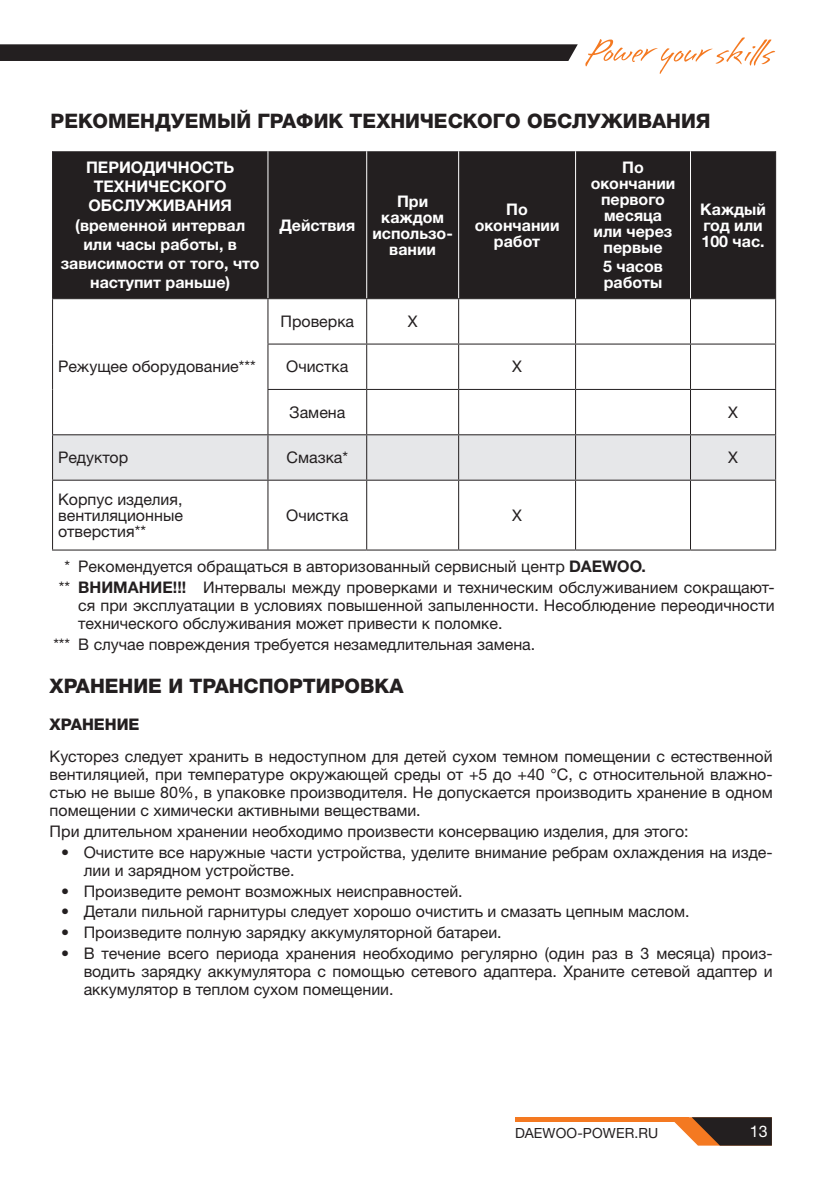
<style>
.page{position:relative;width:840px;height:1191px;background:#fff}
.page>*{position:absolute;margin:0;border:0;box-sizing:border-box;transform-origin:0 0}
.Заголовок{font:800 20px "Helvetica Neue LTW1 G";color:#231f20}
.Основной_текст{font:16px/18px "Helvetica Neue LTW1 G";color:#231f20;text-align:justify}
.Основной_текст-2{font:700 16px/16px "Helvetica Neue LTW1 G";color:#fff;text-align:center}
.Подзаголовок{font:800 16px "Helvetica Neue LTW1 G";color:#231f20}
.t1{font:16px "Helvetica Neue LTW1 G";color:#fff}
.t2{font:14px "Helvetica Neue LTW1 G";letter-spacing:.01em;color:#231f20}
.s1{font-weight:700}
</style>
<div class="page">
<svg style="left:674px;top:1117px;width:97px;height:28px;background:#654937"></svg>
<div style="left:0;top:44px;width:577px;height:17px;background:#231f20"></div>
<svg style="left:585px;top:37px;width:189px;height:37px"></svg>
<div style="left:514px;top:1117px;width:174px;height:5px;background:#f47921"></div>
<div style="left:53px;top:151px;width:721px;height:147px;background:#231f20"></div>
<svg style="left:53px;top:299px;width:721px;height:250px"></svg>
<div style="left:53px;top:435px;width:721px;height:45px;background:#e6e7e9"></div>
<hr style="left:267px;top:151px;width:1px;height:147px;background:#fff">
<hr style="left:366px;top:151px;width:1px;height:147px;background:#fff">
<hr style="left:458px;top:151px;width:1px;height:147px;background:#fff">
<hr style="left:268px;top:298px;width:98px;height:1px;background:#231f20">
<hr style="left:267px;top:343px;width:99px;height:1px;background:#231f20">
<hr style="left:366px;top:343px;width:92px;height:1px;background:#231f20">
<hr style="left:366px;top:344px;width:1px;height:45px;background:#231f20">
<hr style="left:458px;top:343px;width:117px;height:1px;background:#231f20">
<hr style="left:458px;top:344px;width:1px;height:45px;background:#231f20">
<hr style="left:575px;top:343px;width:115px;height:1px;background:#231f20">
<hr style="left:574px;top:344px;width:1px;height:45px;background:#231f20">
<hr style="left:690px;top:343px;width:85px;height:1px;background:#231f20">
<hr style="left:689px;top:344px;width:1px;height:45px;background:#231f20">
<hr style="left:774px;top:344px;width:1px;height:45px;background:#231f20">
<hr style="left:366px;top:389px;width:92px;height:1px;background:#231f20">
<hr style="left:366px;top:390px;width:1px;height:44px;background:#231f20">
<hr style="left:458px;top:389px;width:117px;height:1px;background:#231f20">
<hr style="left:458px;top:390px;width:1px;height:44px;background:#231f20">
<hr style="left:575px;top:389px;width:115px;height:1px;background:#231f20">
<hr style="left:574px;top:390px;width:1px;height:44px;background:#231f20">
<hr style="left:690px;top:389px;width:85px;height:1px;background:#231f20">
<hr style="left:689px;top:390px;width:1px;height:44px;background:#231f20">
<hr style="left:774px;top:390px;width:1px;height:44px;background:#231f20">
<hr style="left:366px;top:434px;width:92px;height:1px;background:#231f20">
<hr style="left:366px;top:435px;width:1px;height:45px;background:#231f20">
<hr style="left:458px;top:434px;width:117px;height:1px;background:#231f20">
<hr style="left:458px;top:435px;width:1px;height:45px;background:#231f20">
<hr style="left:575px;top:434px;width:115px;height:1px;background:#231f20">
<hr style="left:574px;top:435px;width:1px;height:45px;background:#231f20">
<hr style="left:690px;top:434px;width:85px;height:1px;background:#231f20">
<hr style="left:689px;top:435px;width:1px;height:45px;background:#231f20">
<hr style="left:774px;top:435px;width:1px;height:45px;background:#231f20">
<hr style="left:366px;top:480px;width:92px;height:1px;background:#231f20">
<hr style="left:366px;top:481px;width:1px;height:68px;background:#231f20">
<hr style="left:458px;top:480px;width:117px;height:1px;background:#231f20">
<hr style="left:458px;top:481px;width:1px;height:68px;background:#231f20">
<hr style="left:575px;top:480px;width:115px;height:1px;background:#231f20">
<hr style="left:574px;top:481px;width:1px;height:68px;background:#231f20">
<hr style="left:690px;top:480px;width:85px;height:1px;background:#231f20">
<hr style="left:689px;top:481px;width:1px;height:68px;background:#231f20">
<hr style="left:774px;top:481px;width:1px;height:68px;background:#231f20">
<hr style="left:366px;top:549px;width:92px;height:1px;background:#231f20">
<hr style="left:458px;top:549px;width:117px;height:1px;background:#231f20">
<hr style="left:575px;top:549px;width:115px;height:1px;background:#231f20">
<hr style="left:690px;top:549px;width:85px;height:1px;background:#231f20">
<hr style="left:52px;top:151px;width:1px;height:147px;background:#231f20">
<hr style="left:267px;top:389px;width:99px;height:1px;background:#231f20">
<hr style="left:268px;top:434px;width:98px;height:1px;background:#231f20">
<hr style="left:268px;top:480px;width:98px;height:1px;background:#231f20">
<hr style="left:268px;top:549px;width:98px;height:1px;background:#231f20">
<hr style="left:366px;top:298px;width:92px;height:1px;background:#231f20">
<hr style="left:366px;top:299px;width:1px;height:44px;background:#231f20">
<hr style="left:458px;top:298px;width:117px;height:1px;background:#231f20">
<hr style="left:458px;top:299px;width:1px;height:44px;background:#231f20">
<hr style="left:575px;top:298px;width:115px;height:1px;background:#231f20">
<hr style="left:690px;top:298px;width:85px;height:1px;background:#231f20">
<hr style="left:574px;top:299px;width:1px;height:44px;background:#231f20">
<hr style="left:689px;top:299px;width:1px;height:44px;background:#231f20">
<hr style="left:774px;top:299px;width:1px;height:44px;background:#231f20">
<hr style="left:774px;top:151px;width:1px;height:147px;background:#231f20">
<hr style="left:574px;top:151px;width:1px;height:147px;background:#fff">
<hr style="left:689px;top:151px;width:1px;height:147px;background:#fff">
<hr style="left:52px;top:481px;width:1px;height:68px;background:#231f20">
<hr style="left:267px;top:481px;width:1px;height:68px;background:#231f20">
<hr style="left:52px;top:549px;width:216px;height:1px;background:#231f20">
<hr style="left:52px;top:298px;width:216px;height:1px;background:#231f20">
<hr style="left:52px;top:299px;width:1px;height:45px;background:#231f20">
<hr style="left:267px;top:299px;width:1px;height:44px;background:#231f20">
<hr style="left:52px;top:344px;width:1px;height:45px;background:#231f20">
<hr style="left:267px;top:344px;width:1px;height:45px;background:#231f20">
<hr style="left:52px;top:389px;width:1px;height:45px;background:#231f20">
<hr style="left:267px;top:390px;width:1px;height:44px;background:#231f20">
<hr style="left:52px;top:434px;width:216px;height:1px;background:#231f20">
<hr style="left:52px;top:435px;width:1px;height:45px;background:#231f20">
<hr style="left:267px;top:435px;width:1px;height:45px;background:#231f20">
<hr style="left:52px;top:480px;width:216px;height:1px;background:#231f20">
<p class="Заголовок" style="left:51px;top:109px;width:661px">РЕКОМЕНДУЕМЫЙ ГРАФИК ТЕХНИЧЕСКОГО ОБСЛУЖИВАНИЯ</p>
<p class="Основной_текст-2" style="left:61px;top:158px;width:200px;line-height:19.2px">ПЕРИОДИЧНОСТЬ<br>ТЕХНИЧЕСКОГО<br>ОБСЛУЖИВАНИЯ (временной интервал или часы работы, в зависимости от того, что наступит раньше)</p>
<p class="Основной_текст" style="left:58px;top:358px;width:199px">Режущее оборудование***</p>
<p class="Основной_текст-2" style="left:279px;top:217px;width:77px">Действия</p>
<p class="Основной_текст-2" style="left:372px;top:193px;width:82px">При каждом использо&shy;вании</p>
<p class="Основной_текст-2" style="left:474px;top:201px;width:86px">По окончании работ</p>
<p class="Основной_текст-2" style="left:590px;top:159px;width:86px">По окончании первого месяца или через первые</p>
<p class="Основной_текст-2" style="left:602px;top:258px;width:61px;text-align:left">5 часов работы</p>
<p class="Основной_текст-2" style="left:700px;top:201px;width:67px;text-align:left">Каждый год или<br>100 час.</p>
<p class="Основной_текст" style="left:280px;top:312px;width:75px">Проверка</p>
<p class="Основной_текст" style="left:407px;top:312px;width:11px">X</p>
<p class="Основной_текст" style="left:286px;top:358px;width:64px">Очистка</p>
<p class="Основной_текст" style="left:512px;top:358px;width:11px">X</p>
<p class="Основной_текст" style="left:289px;top:403px;width:58px">Замена</p>
<p class="Основной_текст" style="left:727px;top:403px;width:11px">X</p>
<p class="Основной_текст" style="left:58px;top:448px;width:71px">Редуктор</p>
<p class="Основной_текст" style="left:286px;top:448px;width:63px">Смазка*</p>
<p class="Основной_текст" style="left:727px;top:448px;width:11px">X</p>
<p class="Основной_текст" style="left:58px;top:491px;width:126px;line-height:16px">Корпус изделия, вентиляционные отверстия**</p>
<p class="Основной_текст" style="left:286px;top:506px;width:64px">Очистка</p>
<p class="Основной_текст" style="left:512px;top:506px;width:11px">X</p>
<p class="Основной_текст" style="left:65px;top:557px;width:582px">* Рекомендуется обращаться в авторизованный сервисный центр <span class="s1">DAEWOO.</span></p>
<p class="Основной_текст" style="left:78px;top:578px;width:697px;text-indent:-19px">** <span class="s1">ВНИМАНИЕ!!!</span> Интервалы между проверками и техническим обслуживанием сокращают&shy;ся при эксплуатации в условиях повышенной запыленности. Несоблюдение переодичности технического обслуживания может привести к поломке.</p>
<p class="Основной_текст" style="left:53px;top:635px;width:483px">*** В случае повреждения требуется незамедлительная замена.</p>
<p class="Заголовок" style="left:50px;top:674px;width:355px">ХРАНЕНИЕ И ТРАНСПОРТИРОВКА</p>
<p class="Подзаголовок" style="left:50px;top:714px;width:91px">ХРАНЕНИЕ</p>
<p class="Основной_текст" style="left:50px;top:747px;width:724px">Кусторез следует хранить в недоступном для детей сухом темном помещении с естественной вентиляцией, при температуре окружающей среды от +5 до +40 °С, с относительной влажно&shy;стью не выше 80%, в упаковке производителя. Не допускается производить хранение в одном помещении с химически активными веществами.</p>
<p class="Основной_текст" style="left:50px;top:822px;width:640px">При длительном хранении необходимо произвести консервацию изделия, для этого:</p>
<p class="Основной_текст" style="left:84px;top:843px;width:690px;text-indent:-23px">• Очистите все наружные части устройства, уделите внимание ребрам охлаждения на изде&shy;лии и зарядном устройстве.</p>
<p class="Основной_текст" style="left:61px;top:881px;width:403px">• Произведите ремонт возможных неисправностей.</p>
<p class="Основной_текст" style="left:61px;top:902px;width:629px">• Детали пильной гарнитуры следует хорошо очистить и смазать цепным маслом.</p>
<p class="Основной_текст" style="left:61px;top:923px;width:442px">• Произведите полную зарядку аккумуляторной батареи.</p>
<p class="Основной_текст" style="left:84px;top:944px;width:690px;text-indent:-23px">• В течение всего периода хранения необходимо регулярно (один раз в 3 месяца) произ&shy;водить зарядку аккумулятора с помощью сетевого адаптера. Храните сетевой адаптер и аккумулятор в теплом сухом помещении.</p>
<p class="t2" style="left:514px;top:1124px;width:145px">DAEWOO-POWER.RU</p>
<p class="t1" style="left:749px;top:1121px;width:19px">13</p>
</div>
